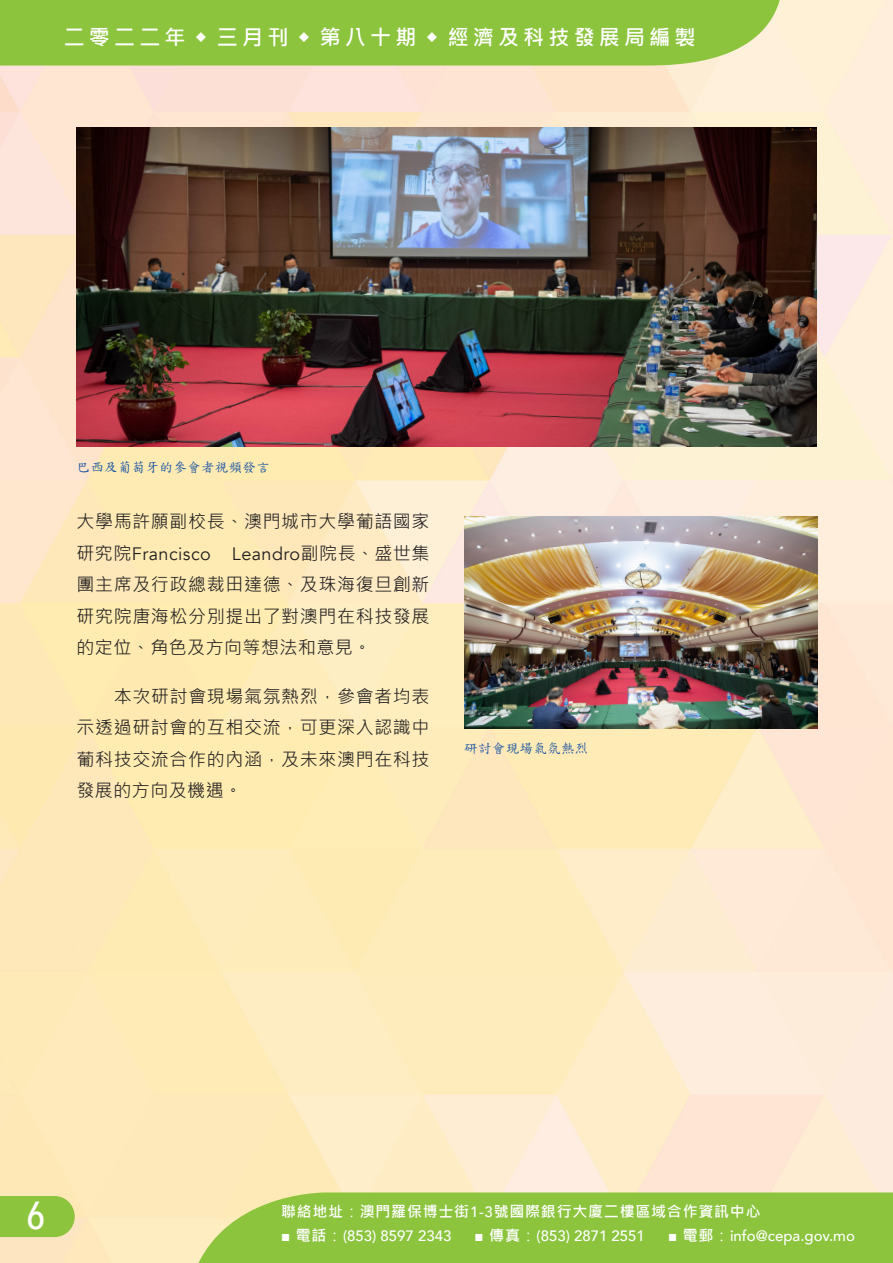
<style>
.page{position:relative;width:893px;height:1263px;background:#fff}
.page>*{position:absolute;margin:0;border:0;box-sizing:border-box;transform-origin:0 0}
.t1{font:500 39px "Avenir Next Condensed";color:#fff}
.t2{font:700 21px "Microsoft Jheng Hei";letter-spacing:.2em;color:#fff}
.text{font:18px/31.5px "Microsoft Jheng Hei";letter-spacing:.035em;color:#231f20;text-align:justify}
.t3{font:500 15px "Avenir";color:#fff}
.t4{font:700 15px "Microsoft Jheng Hei";letter-spacing:.05em;color:#fff}
.t5{font:13.5px "DF Kai Shu SB Estd BF";letter-spacing:.025em;color:#1752a4}
.s1{font-family:"Avenir"}
.s2{font-weight:400}
.s3{font-family:"Avenir";font-weight:500}
.s4{font-family:"Microsoft Jheng Hei";font-weight:400}
.s5{font-family:"Microsoft Jheng Hei";font-weight:700}
</style>
<div class="page">
<img style="left:0;top:0;width:893px;height:1263px">
<div style="left:0;top:0;width:782px;height:66px;background:#8cc43e"></div>
<div style="left:0;top:1196px;width:75px;height:41px;background:#8cc43e"></div>
<svg style="left:192px;top:1192px;width:701px;height:71px;background:#93c646"></svg>
<img style="left:77px;top:128px;width:739px;height:318px">
<img style="left:464px;top:516px;width:353px;height:213px">
<p class="t2" style="left:64px;top:25px;width:633px">二零二二年 ◆ 三月刊 ◆ 第八十期 ◆ 經濟及科技發展局編製</p>
<p class="t5" style="left:77px;top:461px;width:195px">巴西及葡萄牙的參會者視頻發言</p>
<p class="text" style="left:77px;top:506px;width:355px">大學馬許願副校長、澳門城市大學葡語國家研究院<span class="s1">Francisco Leandro</span>副院長、盛世集團主席及行政總裁田達德、及珠海復旦創新研究院唐海松分別提出了對澳門在科技發展的定位、角色及方向等想法和意見。</p>
<p class="text" style="left:77px;top:680px;width:355px;text-indent:37px">本次研討會現場氣氛熱烈，參會者均表示透過研討會的互相交流，可更深入認識中葡科技交流合作的內涵，及未來澳門在科技發展的方向及機遇。</p>
<p class="t5" style="left:464px;top:741px;width:126px">研討會現場氣氛熱烈</p>
<h1 class="t1" style="left:27px;top:1191px;width:20px">6</h1>
<p class="t4" style="left:281px;top:1201px;width:481px">聯絡地址<span class="s2">：</span>澳門羅保博士街<span class="s3">1-3</span>號國際銀行大廈二樓區域合作資訊中心</p>
<p class="t3" style="left:281px;top:1223px;width:172px"><span class="s4">■</span> <span class="s5">電話</span><span class="s4">：</span>(853) 8597 2343</p>
<p class="t3" style="left:474px;top:1223px;width:172px"><span class="s4">■</span> <span class="s5">傳真</span><span class="s4">：</span>(853) 2871 2551</p>
<p class="t3" style="left:668px;top:1223px;width:188px"><span class="s4">■</span> <span class="s5">電郵</span><span class="s4">：</span>info@cepa.gov.mo</p>
</div>
